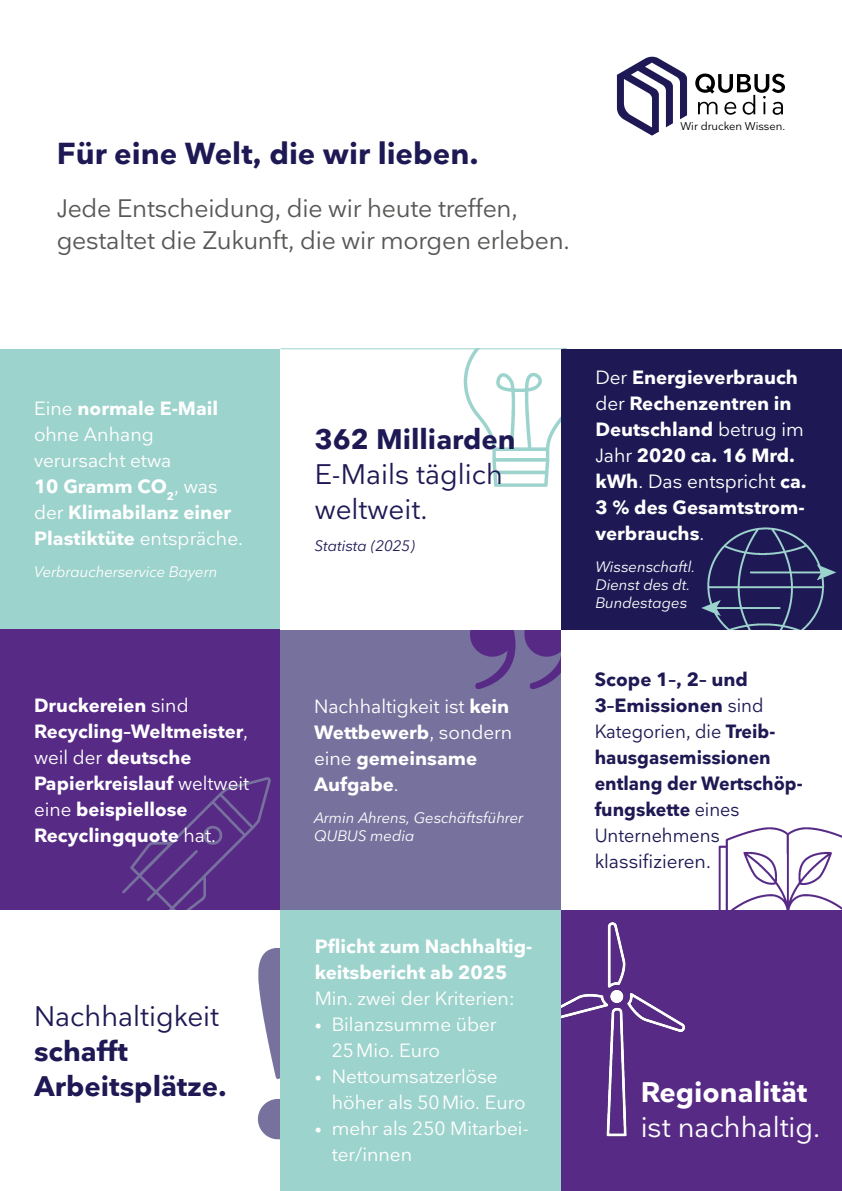
<style>
.page{position:relative;width:842px;height:1191px;background:#fff}
.page>*{position:absolute;margin:0;border:0;box-sizing:border-box;transform-origin:0 0}
.t1{font:700 30px "Nationale";color:#1e1954}
.t2{font:28px/35px "Nationale";color:#1e1954}
.t3{font:700 28px/35px "Nationale";color:#1e1954}
.t4{font:28px "Nationale";color:#fff}
.t5{font:700 28px "Nationale";color:#fff}
.t6{font:25px/32px "Nationale";letter-spacing:-.01em;color:#575756}
.t7{font:700 19px/26px "Nationale";color:#fff}
.t8{font:700 19px/26px "Nationale";color:#1e1954}
.t9{font:19px/26px "Nationale";color:#fff}
.t10{font:italic 15px/18px "Nationale";color:#fff}
.t11{font:italic 15px "Nationale";color:#1e1954}
.t12{font:11.1px "Nationale";color:#000}
.s1{font-weight:400}
.s2{font-size:14px}
</style>
<div class="page">
<svg style="left:617px;top:57px;width:70px;height:79px"></svg>
<svg style="left:695px;top:73px;width:90px;height:42px"></svg>
<div style="left:0;top:349px;width:281px;height:280px;background:#9dd3cd"></div>
<div style="left:0;top:629px;width:281px;height:281px;background:#572a86"></div>
<div style="left:561px;top:910px;width:281px;height:281px;background:#572a86"></div>
<img style="left:561px;top:922px;width:125px;height:215px">
<img style="left:122px;top:731px;width:159px;height:179px">
<div style="left:281px;top:629px;width:280px;height:281px;background:#77719d"></div>
<img style="left:470px;top:629px;width:91px;height:59px">
<img style="left:257px;top:918px;width:24px;height:250px">
<div style="left:281px;top:910px;width:280px;height:281px;background:#9dd3cd"></div>
<img style="left:410px;top:349px;width:151px;height:138px">
<img style="left:718px;top:827px;width:124px;height:83px">
<div style="left:561px;top:349px;width:281px;height:280px;background:#1e1954"></div>
<img style="left:701px;top:527px;width:135px;height:102px">
<hr style="left:281px;top:348px;width:280px;height:1px;background:#9dd3cd">
<h1 class="t1" style="left:57px;top:135px;width:424px">Für eine Welt, die wir lieben.</h1>
<h3 class="t6" style="left:57px;top:192px;width:515px">Jede Entscheidung, die wir heute treffen, gestaltet die Zukunft, die wir morgen erleben.</h3>
<p class="t12" style="left:680px;top:120px;width:106px">Wir drucken Wissen.</p>
<p class="t7" style="left:34px;top:395px;width:210px"><span class="s1">Eine</span> normale E-Mail <span class="s1">ohne Anhang verursacht etwa<br></span>10 Gramm CO<sub>2</sub><span class="s1">, was der</span> Klimabilanz einer<br>Plastiktüte <span class="s1">entspräche.</span></p>
<p class="t10" style="left:34px;top:563px;width:185px">Verbraucherservice Bayern</p>
<p class="t7" style="left:34px;top:692px;width:217px">Druckereien <span class="s1">sind<br></span>Recycling–Weltmeister<span class="s1">, weil der</span> deutsche<br>Papierkreislauf <span class="s1">weltweit eine</span> beispiellose<br>Recyclingquote <span class="s1">hat.</span></p>
<h2 class="t2" style="left:34px;top:998px;width:187px">Nachhaltigkeit</h2>
<h2 class="t3" style="left:34px;top:1033px;width:194px">schafft<br>Arbeitsplätze.</h2>
<h2 class="t3" style="left:315px;top:421px;width:202px">362 Milliarden</h2>
<h2 class="t2" style="left:315px;top:456px;width:190px">E-Mails täglich weltweit.</h2>
<p class="t11" style="left:315px;top:536px;width:102px">Statista (2025)</p>
<p class="t7" style="left:314px;top:693px;width:200px"><span class="s1">Nachhaltigkeit ist</span> kein<br>Wettbewerb<span class="s1">, sondern eine</span> gemeinsame<br>Aufgabe<span class="s1">.</span></p>
<p class="t10" style="left:314px;top:808px;width:211px">Armin Ahrens, Geschäftsführer<br>QUBUS media</p>
<p class="t7" style="left:315px;top:933px;width:219px">Pflicht zum Nachhaltig&shy;keitsbericht ab 2025</p>
<p class="t9" style="left:315px;top:985px;width:201px">Min. zwei der Kriterien:</p>
<p class="t9" style="left:332px;top:1011px;width:166px;text-indent:-17px"><span class="s2">•</span> Bilanzsumme über<br>25Mio. Euro</p>
<p class="t9" style="left:332px;top:1063px;width:196px;text-indent:-17px"><span class="s2">•</span> Nettoumsatzerlöse höher als 50Mio. Euro</p>
<p class="t9" style="left:332px;top:1115px;width:198px;text-indent:-17px"><span class="s2">•</span> mehr als 250 Mitarbei&shy;ter/innen</p>
<p class="t7" style="left:595px;top:364px;width:213px"><span class="s1">Der</span> Energieverbrauch <span class="s1">der</span> Rechenzentren in<br>Deutschland <span class="s1">betrug im<br>Jahr</span> 2020 ca. 16 Mrd. kWh<span class="s1">. Das entspricht</span> ca.<br>3 % des Gesamtstrom&shy;verbrauchs<span class="s1">.</span></p>
<p class="t10" style="left:595px;top:558px;width:101px">Wissenschaftl.<br>Dienst des dt.<br>Bundestages</p>
<p class="t8" style="left:595px;top:666px;width:210px">Scope 1–, 2– und<br>3–Emissionen <span class="s1">sind<br>Kategorien, die</span> Treib&shy;hausgasemissionen entlang der Wertschöp&shy;fungskette <span class="s1">eines<br>Unternehmens klassifizieren.</span></p>
<h2 class="t5" style="left:641px;top:1073px;width:168px">Regionalität</h2>
<h2 class="t4" style="left:641px;top:1109px;width:181px">ist nachhaltig.</h2>
</div>
